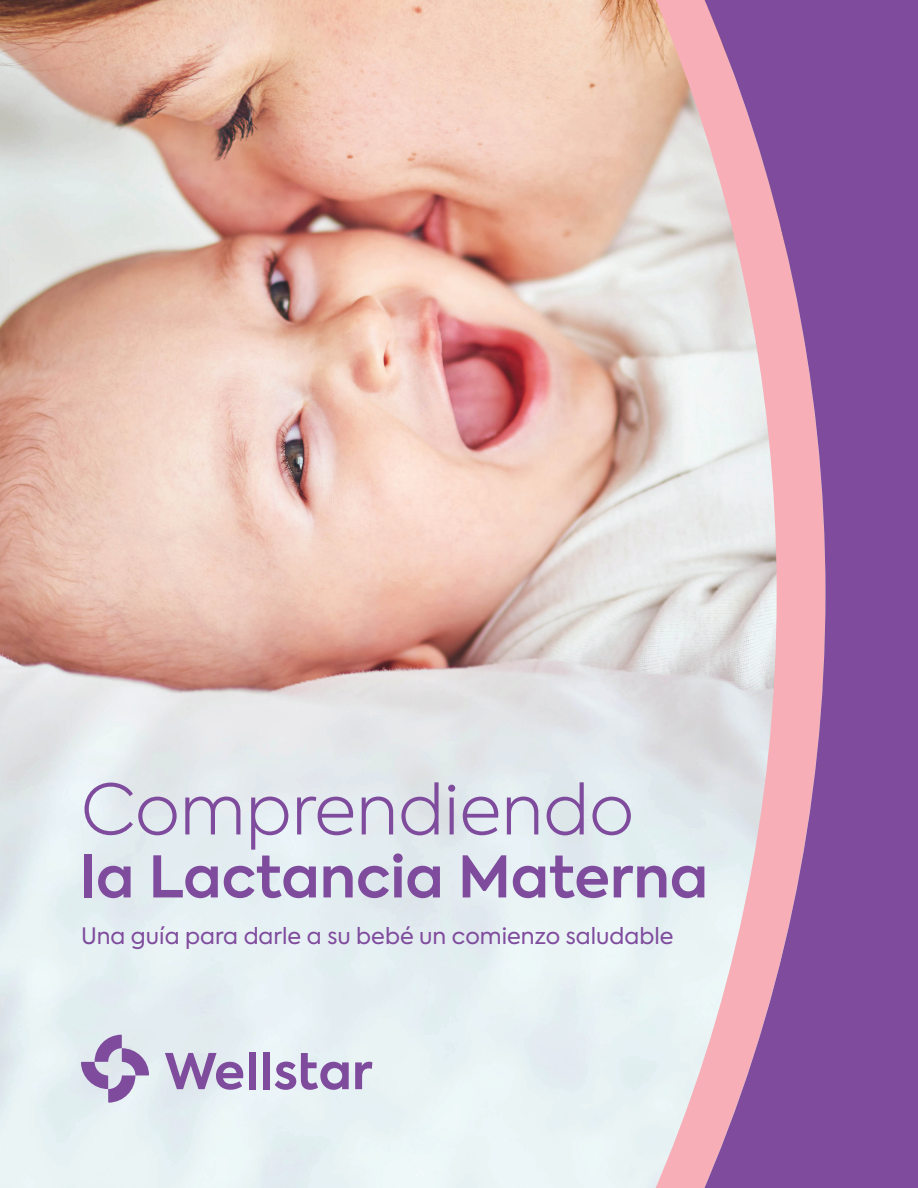
<style>
.page{position:relative;width:918px;height:1188px;background:#fff}
.page>*{position:absolute;margin:0;border:0;box-sizing:border-box;transform-origin:0 0}
.t1{font:300 69px "Axiforma";color:#7f4b9d}
.t2{font:600 57px "Axiforma";color:#7f4b9d}
.t3{font:22.5px "Axiforma";color:#7f4b9d}
</style>
<div class="page">
<img style="left:0;top:0;width:651px;height:1188px">
<svg style="left:651px;top:0;width:48px;height:1188px;background:#e4dfde"></svg>
<svg style="left:699px;top:0;width:219px;height:1188px;background:#aa7db0"></svg>
<svg style="left:165px;top:1053px;width:78px;height:37px;background:#b3a0c8"></svg>
<div style="left:249px;top:1052px;width:7px;height:37px;background:#7f4b9d"></div>
<div style="left:263px;top:1052px;width:7px;height:37px;background:#7f4b9d"></div>
<svg style="left:275px;top:1053px;width:74px;height:37px;background:#b8a7cd"></svg>
<svg style="left:355px;top:1062px;width:17px;height:27px"></svg>
<svg style="left:81px;top:1035px;width:68px;height:68px;background:#bcafd0"></svg>
<h1 class="t1" style="left:81px;top:765px;width:554px">Comprendiendo</h1>
<h2 class="t2" style="left:81px;top:838px;width:629px">la Lactancia Materna</h2>
<p class="t3" style="left:81px;top:922px;width:594px">Una guía para darle a su bebé un comienzo saludable</p>
</div>
